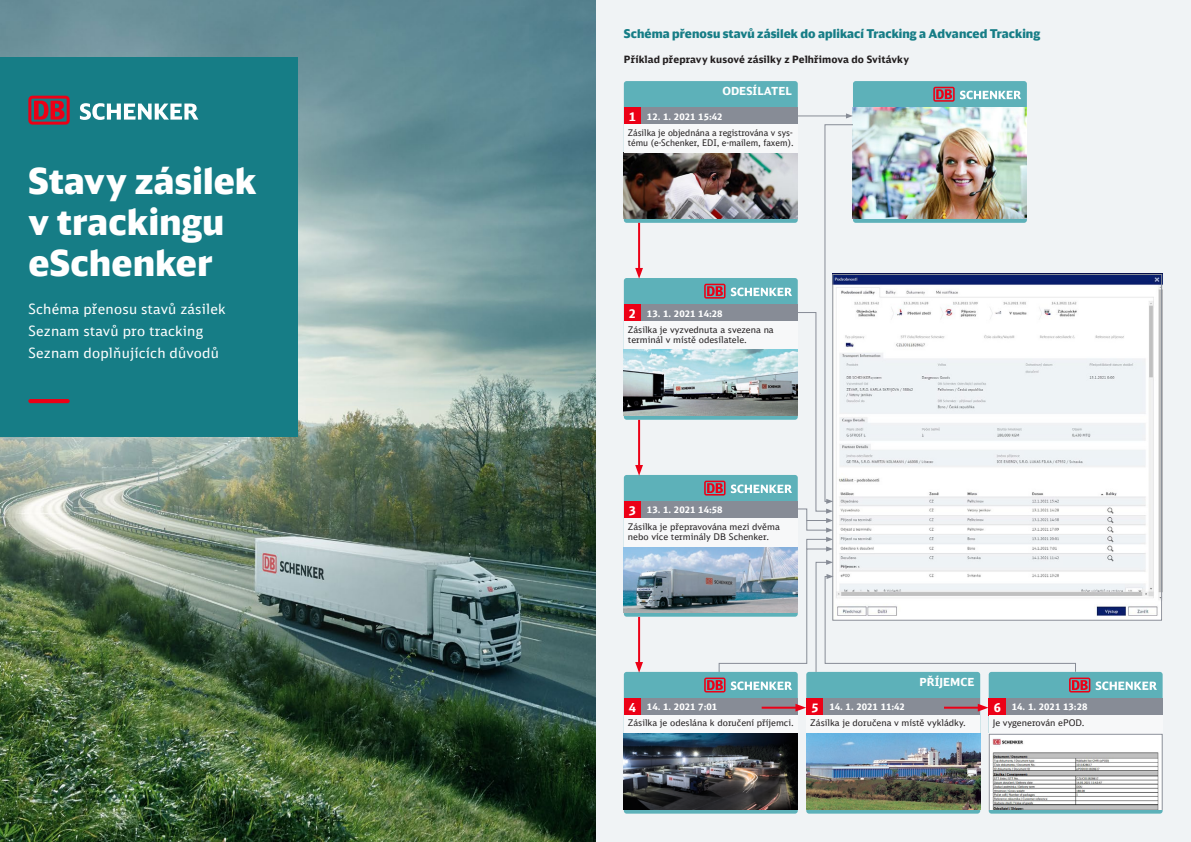
<style>
.page{position:relative;width:1191px;height:842px;background:#fff}
.page>*{position:absolute;margin:0;border:0;box-sizing:border-box;transform-origin:0 0}
.head_neg____leading{font:300 35.6px/41px "DB Head";letter-spacing:.01em;color:#fff}
.overline_9{font:14px "DB Sans";letter-spacing:.015em;color:#fff}
.column{font:300 12px "DB Head";letter-spacing:.005em;color:#167d86}
.t1{font:700 12px "DB Sans";color:#fff}
.t2{font:700 11px "DB Sans";color:#fff}
.column-2{font:700 10px "DB Sans";letter-spacing:.01em;color:#231f20}
.t3{font:9px/10.8px "DB Sans";color:#231f20}
.t4{font:700 9px "DB Sans";color:#fff}
.t5{font:9px/10.8px "DB Sans";color:#231f20;scale:.95 1}
</style>
<div class="page">
<div style="left:595px;top:0;width:596px;height:842px;background:#f0f3f5"></div>
<img style="left:0;top:0;width:595px;height:842px">
<div style="left:0;top:57px;width:298px;height:380px;background:#167d86"></div>
<div style="left:624px;top:672px;width:173px;height:142px;background:#5db1b9;border-radius:3px"></div>
<div style="left:988px;top:672px;width:174px;height:142px;background:#5db1b9;border-radius:3px"></div>
<div style="left:806px;top:672px;width:174px;height:142px;background:#5db1b9;border-radius:3px"></div>
<div style="left:624px;top:81px;width:173px;height:142px;background:#5db1b9;border-radius:3px"></div>
<img style="left:624px;top:153px;width:80px;height:65px">
<div style="left:624px;top:108px;width:17px;height:17px;background:#ec0016"></div>
<div style="left:641px;top:108px;width:156px;height:17px;background:#878c96"></div>
<div style="left:624px;top:125px;width:173px;height:28px;background:#f7f8f9"></div>
<div style="left:624px;top:698px;width:17px;height:17px;background:#ec0016"></div>
<div style="left:641px;top:698px;width:156px;height:17px;background:#878c96"></div>
<div style="left:624px;top:715px;width:173px;height:29px;background:#f7f8f9"></div>
<div style="left:988px;top:698px;width:18px;height:17px;background:#ec0016"></div>
<div style="left:1006px;top:698px;width:156px;height:17px;background:#878c96"></div>
<div style="left:988px;top:715px;width:174px;height:29px;background:#f7f8f9"></div>
<div style="left:806px;top:698px;width:17px;height:17px;background:#ec0016"></div>
<div style="left:823px;top:698px;width:157px;height:17px;background:#878c96"></div>
<div style="left:806px;top:715px;width:174px;height:29px;background:#f7f8f9"></div>
<div style="left:853px;top:81px;width:174px;height:142px;background:#5db1b9;border-radius:3px"></div>
<img style="left:853px;top:107px;width:173px;height:17px">
<svg style="left:960px;top:91px;width:61px;height:8px"></svg>
<svg style="left:933px;top:87px;width:21px;height:15px"></svg>
<div style="left:624px;top:475px;width:173px;height:142px;background:#5db1b9;border-radius:3px"></div>
<img style="left:624px;top:547px;width:80px;height:65px">
<div style="left:624px;top:501px;width:17px;height:17px;background:#ec0016"></div>
<div style="left:641px;top:501px;width:156px;height:17px;background:#878c96"></div>
<div style="left:624px;top:518px;width:173px;height:29px;background:#f7f8f9"></div>
<div style="left:624px;top:278px;width:173px;height:142px;background:#5db1b9;border-radius:3px"></div>
<div style="left:624px;top:304px;width:17px;height:18px;background:#ec0016"></div>
<div style="left:641px;top:304px;width:156px;height:18px;background:#878c96"></div>
<div style="left:624px;top:322px;width:173px;height:28px;background:#f7f8f9"></div>
<img style="left:624px;top:350px;width:80px;height:65px">
<img style="left:624px;top:734px;width:173px;height:75px">
<img style="left:990px;top:738px;width:170px;height:70px">
<img style="left:806px;top:734px;width:174px;height:75px">
<div style="left:988px;top:734px;width:174px;height:76px;border:1px solid #878c96"></div>
<hr style="left:638px;top:223px;width:2px;height:49px;background:#ec0016">
<svg style="left:635px;top:268px;width:8px;height:11px"></svg>
<hr style="left:638px;top:420px;width:2px;height:49px;background:#ec0016">
<svg style="left:635px;top:465px;width:8px;height:11px"></svg>
<hr style="left:761px;top:707px;width:38px;height:2px;background:#ec0016">
<svg style="left:795px;top:704px;width:11px;height:7px"></svg>
<hr style="left:944px;top:707px;width:37px;height:2px;background:#ec0016">
<svg style="left:977px;top:704px;width:11px;height:7px"></svg>
<hr style="left:638px;top:617px;width:2px;height:49px;background:#ec0016">
<svg style="left:635px;top:662px;width:8px;height:11px"></svg>
<svg style="left:704px;top:124px;width:453px;height:568px"></svg>
<hr style="left:797px;top:115px;width:50px;height:1px;background:#878c96">
<svg style="left:846px;top:113px;width:7px;height:5px"></svg>
<svg style="left:28px;top:96px;width:42px;height:29px"></svg>
<svg style="left:80px;top:103px;width:118px;height:17px"></svg>
<hr style="left:28px;top:399px;width:42px;height:4px;background:#ec0016;border-radius:2px">
<p class="head_neg____leading" style="left:28px;top:159px;width:230px">Stavy zásilek v trackingu eSchenker</p>
<p class="overline_9" style="left:28px;top:300px;width:199px">Schéma přenosu stavů zásilek</p>
<p class="overline_9" style="left:28px;top:322px;width:176px">Seznam stavů pro tracking</p>
<p class="overline_9" style="left:28px;top:345px;width:192px">Seznam doplňujících důvodů</p>
<p class="column" style="left:624px;top:26px;width:418px">Schéma přenosu stavů zásilek do aplikací Tracking a Advanced Tracking</p>
<p class="column-2" style="left:624px;top:53px;width:287px">Příklad přepravy kusové zásilky z Pelhřimova do Svitávky</p>
<p class="t2" style="left:722px;top:84px;width:71px">ODESÍLATEL</p>
<p class="t1" style="left:629px;top:109px;width:9px">1</p>
<p class="t4" style="left:647px;top:111px;width:77px">12. 1. 2021 15:42</p>
<p class="t5" style="left:628px;top:127px;width:176px">Zásilka je objednána a registrována v sys&shy;tému (e-Schenker, EDI, e-mailem, faxem).</p>
<p class="t1" style="left:629px;top:306px;width:9px">2</p>
<p class="t4" style="left:647px;top:308px;width:77px">13. 1. 2021 14:28</p>
<p class="t3" style="left:628px;top:324px;width:147px">Zásilka je vyzvednuta a svezena na terminál v místě odesílatele.</p>
<p class="t1" style="left:629px;top:503px;width:9px">3</p>
<p class="t4" style="left:647px;top:504px;width:77px">13. 1. 2021 14:58</p>
<p class="t3" style="left:628px;top:521px;width:153px">Zásilka je přepravována mezi dvěma nebo více terminály DB Schenker.</p>
<p class="t1" style="left:629px;top:700px;width:9px">4</p>
<p class="t4" style="left:647px;top:701px;width:72px">14. 1. 2021 7:01</p>
<p class="t3" style="left:628px;top:718px;width:167px">Zásilka je odeslána k doručení příjemci.</p>
<p class="t2" style="left:919px;top:675px;width:56px">PŘÍJEMCE</p>
<p class="t1" style="left:811px;top:700px;width:9px">5</p>
<p class="t4" style="left:829px;top:701px;width:77px">14. 1. 2021 11:42</p>
<p class="t3" style="left:810px;top:718px;width:157px">Zásilka je doručena v místě vykládky.</p>
<p class="t1" style="left:993px;top:700px;width:9px">6</p>
<p class="t4" style="left:1011px;top:701px;width:77px">14. 1. 2021 13:28</p>
<p class="t3" style="left:992px;top:718px;width:93px">Je vygenerován ePOD.</p>
</div>
